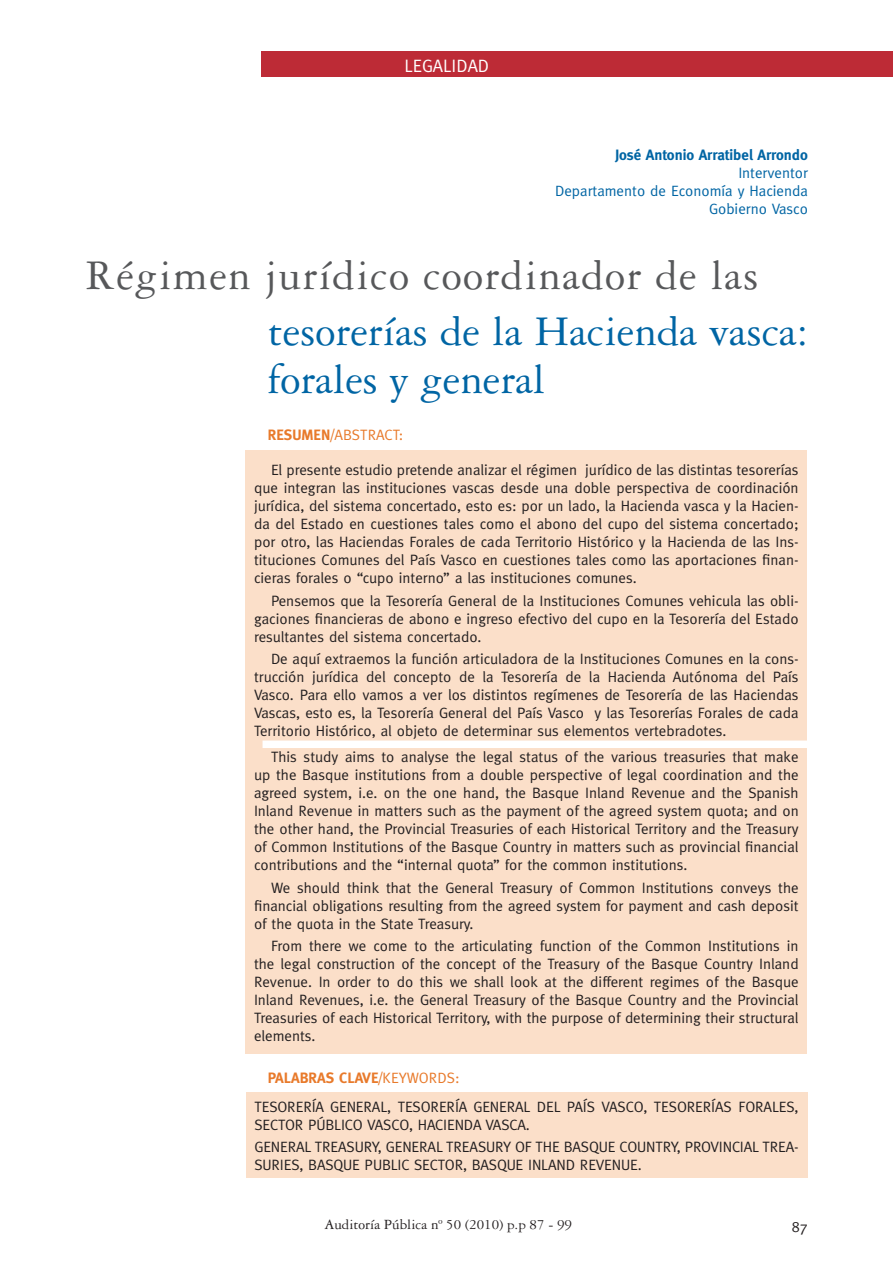
<style>
.page{position:relative;width:893px;height:1263px;background:#fff}
.page>*{position:absolute;margin:0;border:0;box-sizing:border-box;transform-origin:0 0}
.t1{font:45px/48px "Garamond Three";color:#0065a4}
.t2{font:45px "Garamond Three";letter-spacing:.03em;color:#57585a}
.t3{font:18px "Meta";color:#fff}
.t4{font:15px/18px "Meta";color:#231f20;text-align:justify}
.t5{font:15px/18px "Meta";color:#0065a4;text-align:right}
.t6{font:15px "Garamond Three";color:#231f20}
.t7{font:700 15px "Meta";color:#0065a4}
.t8{font:700 15px "Meta";color:#e87a2b}
.t9{font:15px "Meta";color:#e87a2b}
.s1{font-weight:700}
.s2{font-weight:400}
</style>
<div class="page">
<div style="left:261px;top:52px;width:632px;height:25px;background:#bd2b36"></div>
<div style="left:246px;top:450px;width:561px;height:604px;background:#fbdfc9"></div>
<div style="left:263px;top:740px;width:566px;height:8px;background:#fff"></div>
<div style="left:246px;top:1092px;width:561px;height:85px;background:#fbdfc9"></div>
<p class="t3" style="left:404px;top:55px;width:86px">LEGALIDAD</p>
<p class="t7" style="left:615px;top:147px;width:194px">José Antonio Arratibel Arrondo</p>
<p class="t5" style="left:555px;top:164px;width:254px">Interventor<br>Departamento de Economía y Hacienda<br>Gobierno Vasco</p>
<h1 class="t2" style="left:85px;top:251px;width:675px">Régimen jurídico coordinador de las</h1>
<h1 class="t1" style="left:268px;top:308px;width:541px">tesorerías de la Hacienda vasca: forales y general</h1>
<p class="t9" style="left:268px;top:426px;width:137px"><span class="s1">RESUMEN</span>/ABSTRACT:</p>
<p class="t4" style="left:254px;top:461px;width:546px;text-indent:17px">El presente estudio pretende analizar el régimen jurídico de las distintas tesorerías que integran las instituciones vascas desde una doble perspectiva de coordinación jurídica, del sistema concertado, esto es: por un lado, la Hacienda vasca y la Hacien&shy;da del Estado en cuestiones tales como el abono del cupo del sistema concertado; por otro, las Haciendas Forales de cada Territorio Histórico y la Hacienda de las Ins&shy;tituciones Comunes del País Vasco en cuestiones tales como las aportaciones finan&shy;cieras forales o “cupo interno” a las instituciones comunes.</p>
<p class="t4" style="left:254px;top:591px;width:546px;text-indent:17px">Pensemos que la Tesorería General de la Instituciones Comunes vehicula las obli&shy;gaciones financieras de abono e ingreso efectivo del cupo en la Tesorería del Estado resultantes del sistema concertado.</p>
<p class="t4" style="left:254px;top:649px;width:546px;text-indent:17px">De aquí extraemos la función articuladora de la Instituciones Comunes en la cons&shy;trucción jurídica del concepto de la Tesorería de la Hacienda Autónoma del País Vasco. Para ello vamos a ver los distintos regímenes de Tesorería de las Haciendas Vascas, esto es, la Tesorería General del País Vasco y las Tesorerías Forales de cada Territorio Histórico, al objeto de determinar sus elementos vertebradotes.</p>
<p class="t4" style="left:254px;top:748px;width:546px;text-indent:17px">This study aims to analyse the legal status of the various treasuries that make up the Basque institutions from a double perspective of legal coordination and the agreed system, i.e. on the one hand, the Basque Inland Revenue and the Spanish Inland Revenue in matters such as the payment of the agreed system quota; and on the other hand, the Provincial Treasuries of each Historical Territory and the Treasury of Common Institutions of the Basque Country in matters such as provincial financial contributions and the “internal quota” for the common institutions.</p>
<p class="t4" style="left:254px;top:878px;width:546px;text-indent:17px">We should think that the General Treasury of Common Institutions conveys the financial obligations resulting from the agreed system for payment and cash deposit of the quota in the State Treasury.</p>
<p class="t4" style="left:254px;top:936px;width:546px;text-indent:17px">From there we come to the articulating function of the Common Institutions in the legal construction of the concept of the Treasury of the Basque Country Inland Revenue. In order to do this we shall look at the different regimes of the Basque Inland Revenues, i.e. the General Treasury of the Basque Country and the Provincial Treasuries of each Historical Territory, with the purpose of determining their structural elements.</p>
<p class="t8" style="left:268px;top:1069px;width:193px">PALABRAS CLAVE<span class="s2">/KEYWORDS:</span></p>
<p class="t4" style="left:254px;top:1097px;width:546px">TESORERÍA GENERAL, TESORERÍA GENERAL DEL PAÍS VASCO, TESORERÍAS FORALES,<br>SECTOR PÚBLICO VASCO, HACIENDA VASCA.</p>
<p class="t4" style="left:254px;top:1137px;width:546px">GENERAL TREASURY, GENERAL TREASURY OF THE BASQUE COUNTRY, PROVINCIAL TREA-<br>SURIES, BASQUE PUBLIC SECTOR, BASQUE INLAND REVENUE.</p>
<p class="t6" style="left:324px;top:1216px;width:249px">Auditoría Pública nº 50 (2010) p.p 87 - 99</p>
<p class="t4" style="left:792px;top:1217px;width:18px">87</p>
</div>
